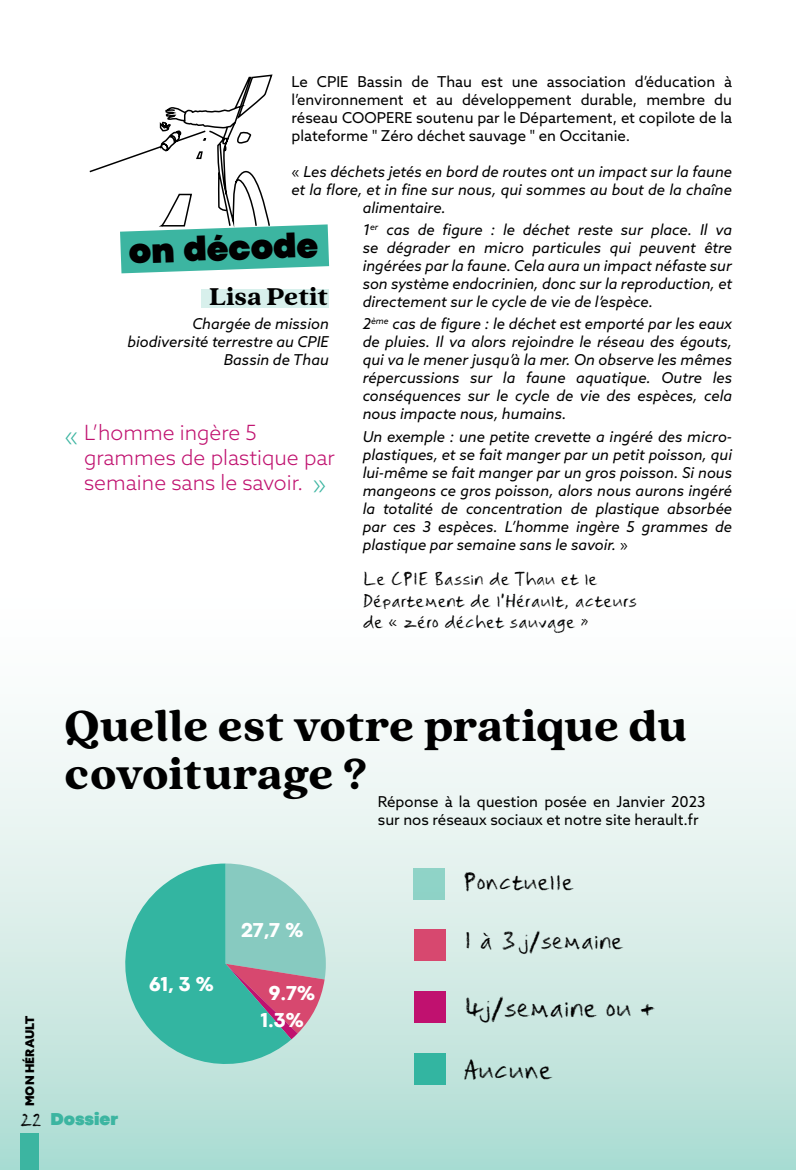
<style>
.page{position:relative;width:796px;height:1170px;background:#fff}
.page>*{position:absolute;margin:0;border:0;box-sizing:border-box;transform-origin:0 0}
.t1{font:900 48px/48.3px "Quincy CF";letter-spacing:-.005em;color:#000}
.t2{font:900 36px "Codec Pro";color:#000}
.t3{font:27px "Frank Reaction";color:#000}
.t4{font:900 27px "Quincy CF";letter-spacing:-.01em;color:#000}
.t5{font:300 27px "Azo Sans";color:#3cb5a1}
.t6{font:24px "Frank Reaction";color:#000}
.t7{font:300 21px/25.2px "Azo Sans";color:#c0116f}
.t8{font:800 21px "Codec Pro";color:#fff}
.t9{font:18px/21.6px "Frank Reaction";color:#000}
.t10{font:900 18px "Codec Pro";color:#3cb5a1}
.t11{font:italic 15px/18px "Azo Sans";color:#000;text-align:justify}
.t12{font:15px/18px "Azo Sans";color:#000;text-align:justify}
.t13{font:900 12px "Azo Sans";color:#000}
.s1{font-style:normal}
.s2{font-family:"Frank Reaction";font-weight:400;font-size:19.5px;color:#000}
</style>
<div class="page">
<div style="left:0;top:592px;width:795px;height:577px;background:linear-gradient(to bottom,#fff,#b3ded5)"></div>
<div style="left:201px;top:290px;width:127px;height:18px;background:#d8f0ec"></div>
<svg style="left:89px;top:75px;width:240px;height:198px"></svg>
<div style="left:414px;top:929px;width:32px;height:32px;background:#d7486f"></div>
<div style="left:413px;top:867px;width:32px;height:32px;background:#8fd3c7"></div>
<div style="left:414px;top:1052px;width:32px;height:32px;background:#33b5a1"></div>
<div style="left:414px;top:991px;width:32px;height:31px;background:#c0116f"></div>
<svg style="left:291px;top:863px;width:34px;height:176px;background:#b9b9bd"></svg>
<svg style="left:113px;top:863px;width:178px;height:212px;background:#73bfb5"></svg>
<div style="left:20px;top:1132px;width:19px;height:37px;background:#3cb5a1"></div>
<p class="t12" style="left:291px;top:73px;width:442px">Le CPIE Bassin de Thau est une association d’éducation à l’environnement et au développement durable, membre du réseau COOPERE soutenu par le Département, et copilote de la plateforme " Zéro déchet sauvage " en Occitanie.</p>
<p class="t11" style="left:291px;top:162px;width:442px"><span class="s1">«</span> Les déchets jetés en bord de routes ont un impact sur la faune</p>
<p class="t11" style="left:291px;top:180px;width:442px">et la flore, et in fine sur nous, qui sommes au bout de la chaîne</p>
<p class="t11" style="left:362px;top:198px;width:85px">alimentaire.</p>
<p class="t11" style="left:362px;top:220px;width:371px">1<sup>er</sup> cas de figure : le déchet reste sur place. Il va se dégrader en micro particules qui peuvent être ingérées par la faune. Cela aura un impact néfaste sur son système endocrinien, donc sur la reproduction, et directement sur le cycle de vie de l’espèce.</p>
<p class="t11" style="left:362px;top:315px;width:371px">2<sup>ème</sup> cas de figure : le déchet est emporté par les eaux de pluies. Il va alors rejoindre le réseau des égouts, qui va le mener jusqu’à la mer. On observe les mêmes répercussions sur la faune aquatique. Outre les conséquences sur le cycle de vie des espèces, cela nous impacte nous, humains.</p>
<p class="t11" style="left:362px;top:427px;width:371px">Un exemple : une petite crevette a ingéré des micro&shy;plastiques, et se fait manger par un petit poisson, qui lui-même se fait manger par un gros poisson. Si nous mangeons ce gros poisson, alors nous aurons ingéré la totalité de concentration de plastique absorbée par ces 3 espèces. L’homme ingère 5 grammes de plastique par semaine sans le savoir. <span class="s1">»</span></p>
<h2 class="t2" style="left:128px;top:230px;width:191px;rotate:-2deg">on décode</h2>
<h3 class="t4" style="left:209px;top:277px;width:121px">Lisa Petit</h3>
<p class="t11" style="left:127px;top:314px;width:203px;text-align:right">Chargée de mission biodiversité terrestre au CPIE<br>Bassin de Thau</p>
<h3 class="t7" style="left:84px;top:419px;width:252px">L’homme ingère 5 grammes de plastique par semaine sans le savoir.</h3>
<h3 class="t5" style="left:64px;top:417px;width:16px">«</h3>
<h3 class="t5" style="left:312px;top:466px;width:16px">»</h3>
<p class="t9" style="left:362px;top:568px;width:275px">Le CPIE Bassin de Thau et le<br>Département de l’Hérault, acteurs de « zéro déchet sauvage »</p>
<h1 class="t1" style="left:64px;top:699px;width:624px">Quelle est votre pratique du covoiturage ?</h1>
<p class="t12" style="left:377px;top:792px;width:329px">Réponse à la question posée en Janvier 2023 sur nos réseaux sociaux et notre site herault.fr</p>
<p class="t13" style="left:22px;top:1105px;width:92px;rotate:-90deg">MON HÉRAULT</p>
<p class="t10" style="left:20px;top:1108px;width:100px"><span class="s2">22</span> Dossier</p>
<h3 class="t8" style="left:241px;top:916px;width:64px">27,7 %</h3>
<h3 class="t8" style="left:149px;top:971px;width:67px">61, 3 %</h3>
<h3 class="t8" style="left:268px;top:980px;width:49px">9.7%</h3>
<h3 class="t8" style="left:260px;top:1007px;width:45px">1.3%</h3>
<h3 class="t6" style="left:463px;top:865px;width:112px">Ponctuelle</h3>
<h3 class="t6" style="left:464px;top:924px;width:160px">1 à 3 j/semaine</h3>
<h3 class="t3" style="left:464px;top:990px;width:193px">4j/semaine ou +</h3>
<h3 class="t3" style="left:464px;top:1051px;width:90px">Aucune</h3>
</div>
